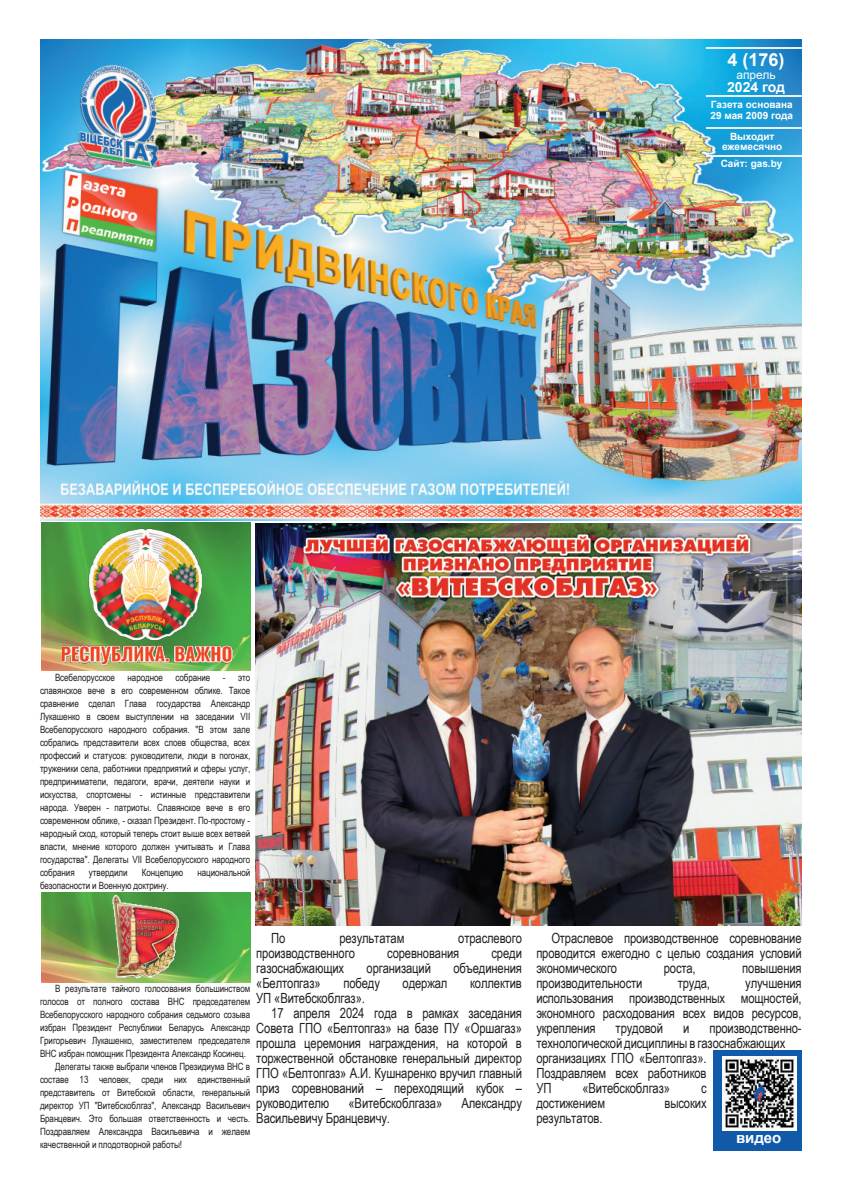
<style>
.page{position:relative;width:842px;height:1191px;background:#fff}
.page>*{position:absolute;margin:0;border:0;box-sizing:border-box;transform-origin:0 0}
.t1{font:700 18px "Arial";color:#fff}
.t2{font:700 15px "Arial";color:#fff}
.t3{font:14px/15px "Arial Narrow";letter-spacing:-.01em;color:#231f20;text-align:justify}
.t4{font:700 14px "Arial";color:#fff}
.t5{font:12px "Arial";color:#fff}
.t6{font:10px/13px "Arial Narrow";letter-spacing:-.005em;color:#231f20;text-align:justify}
.t7{font:700 10px/10px "Arial";letter-spacing:-.005em;color:#fff;text-align:center}
</style>
<div class="page">
<img style="left:42px;top:892px;width:209px;height:90px">
<img style="left:40px;top:40px;width:762px;height:480px">
<img style="left:42px;top:522px;width:209px;height:148px">
<img style="left:62px;top:511px;width:172px;height:155px">
<hr style="left:706px;top:47px;width:95px;height:2px;background:#e8f0f6">
<hr style="left:706px;top:95px;width:95px;height:2px;background:#e8f0f6">
<hr style="left:706px;top:127px;width:95px;height:1px;background:#e8f0f6">
<hr style="left:706px;top:155px;width:95px;height:2px;background:#e8f0f6">
<img style="left:255px;top:523px;width:547px;height:402px">
<img style="left:96px;top:892px;width:97px;height:91px">
<div style="left:714px;top:1050px;width:88px;height:101px;background:#1159a9"></div>
<img style="left:722px;top:1056px;width:74px;height:74px">
<h1 class="t1" style="left:727px;top:49px;width:58px">4 (176)</h1>
<p class="t5" style="left:736px;top:68px;width:41px">апрель</p>
<h3 class="t4" style="left:727px;top:79px;width:59px">2024 год</h3>
<p class="t7" style="left:710px;top:99px;width:84px;line-height:11px;text-align:left">Газета основана<br>29 мая 2009 года</p>
<p class="t7" style="left:722px;top:131px;width:62px">Выходит ежемесячно</p>
<p class="t7" style="left:721px;top:158px;width:63px">Сайт: gas.by</p>
<p class="t6" style="left:55px;top:671px;width:62px">Всебелорусское</p>
<p class="t6" style="left:128px;top:671px;width:37px">народное</p>
<p class="t6" style="left:176px;top:671px;width:36px">собрание</p>
<p class="t6" style="left:40px;top:671px;width:212px;text-indent:183px">- это славянское вече в его современном облике. Такое сравнение сделал Глава государства Александр Лукашенко в своем выступлении на заседании VII Всебелорусского народного собрания. "В этом зале собрались представители всех слоев общества, всех профессий и статусов: руководители, люди в погонах, труженики села, работники предприятий и сферы услуг, предприниматели, педагоги, врачи, деятели науки и искусства, спортсмены - истинные представители народа. Уверен - патриоты. Славянское вече в его современном облике, - сказал Президент. По-простому - народный сход, который теперь стоит выше всех ветвей власти, мнение которого должен учитывать и Глава государства". Делегаты VII Всебелорусского народного собрания</p>
<p class="t6" style="left:89px;top:866px;width:40px">утвердили</p>
<p class="t6" style="left:142px;top:866px;width:43px">Концепцию</p>
<p class="t6" style="left:198px;top:866px;width:54px">национальной</p>
<p class="t6" style="left:40px;top:879px;width:130px">безопасности и Военную доктрину.</p>
<h3 class="t3" style="left:271px;top:930px;width:16px">По</h3>
<h3 class="t3" style="left:339px;top:930px;width:67px">результатам</h3>
<h3 class="t3" style="left:458px;top:930px;width:65px">отраслевого</h3>
<h3 class="t3" style="left:256px;top:945px;width:100px">производственного</h3>
<h3 class="t3" style="left:387px;top:945px;width:74px">соревнования</h3>
<h3 class="t3" style="left:491px;top:945px;width:32px">среди</h3>
<h3 class="t3" style="left:256px;top:960px;width:89px">газоснабжающих</h3>
<h3 class="t3" style="left:367px;top:960px;width:66px">организаций</h3>
<h3 class="t3" style="left:453px;top:960px;width:70px">объединения</h3>
<h3 class="t3" style="left:256px;top:975px;width:66px">«Белтопгаз»</h3>
<h3 class="t3" style="left:343px;top:975px;width:38px">победу</h3>
<h3 class="t3" style="left:403px;top:975px;width:46px">одержал</h3>
<h3 class="t3" style="left:470px;top:975px;width:53px">коллектив</h3>
<h3 class="t3" style="left:256px;top:990px;width:110px">УП «Витебскоблгаз».</h3>
<h3 class="t3" style="left:271px;top:1005px;width:252px">17 апреля 2024 года в рамках заседания</h3>
<h3 class="t3" style="left:256px;top:1020px;width:267px">Совета ГПО «Белтопгаз» на базе ПУ «Оршагаз»</h3>
<h3 class="t3" style="left:256px;top:1035px;width:267px">прошла церемония награждения, на которой в</h3>
<h3 class="t3" style="left:256px;top:1050px;width:267px">торжественной обстановке генеральный директор</h3>
<h3 class="t3" style="left:256px;top:1065px;width:267px">ГПО «Белтопгаз» А.И. Кушнаренко вручил главный</h3>
<h3 class="t3" style="left:256px;top:1080px;width:267px">приз соревнований – переходящий кубок –</h3>
<h3 class="t3" style="left:256px;top:1095px;width:75px">руководителю</h3>
<h3 class="t3" style="left:348px;top:1095px;width:95px">«Витебскоблгаза»</h3>
<h3 class="t3" style="left:461px;top:1095px;width:62px">Александру</h3>
<h3 class="t3" style="left:256px;top:1110px;width:135px">Васильевичу Бранцевичу.</h3>
<p class="t6" style="left:55px;top:981px;width:197px">В результате тайного голосования большинством</p>
<p class="t6" style="left:40px;top:994px;width:212px">голосов от полного состава ВНС председателем</p>
<p class="t6" style="left:40px;top:1007px;width:212px">Всебелорусского народного собрания седьмого созыва</p>
<p class="t6" style="left:40px;top:1020px;width:212px">избран Президент Республики Беларусь Александр</p>
<p class="t6" style="left:40px;top:1033px;width:212px">Григорьевич Лукашенко, заместителем председателя</p>
<p class="t6" style="left:40px;top:1046px;width:207px">ВНС избран помощник Президента Александр Косинец.</p>
<p class="t6" style="left:55px;top:1059px;width:197px">Делегаты также выбрали членов Президиума ВНС в</p>
<p class="t6" style="left:40px;top:1072px;width:212px">составе 13 человек, среди них единственный</p>
<p class="t6" style="left:40px;top:1085px;width:212px">представитель от Витебской области, генеральный</p>
<p class="t6" style="left:40px;top:1098px;width:212px">директор УП "Витебскоблгаз", Александр Васильевич</p>
<p class="t6" style="left:40px;top:1111px;width:212px">Бранцевич. Это большая ответственность и честь.</p>
<p class="t6" style="left:40px;top:1124px;width:212px">Поздравляем Александра Васильевича и желаем</p>
<p class="t6" style="left:40px;top:1137px;width:144px">качественной и плодотворной работы!</p>
<h3 class="t3" style="left:536px;top:930px;width:267px;text-indent:15px">Отраслевое производственное соревнование проводится ежегодно с целью создания условий экономического</h3>
<h3 class="t3" style="left:664px;top:960px;width:34px">роста,</h3>
<h3 class="t3" style="left:742px;top:960px;width:61px">повышения</h3>
<h3 class="t3" style="left:536px;top:975px;width:267px;text-indent:209px">улучшения использования производственных мощностей, экономного расходования всех видов ресурсов, укрепления</h3>
<h3 class="t3" style="left:536px;top:975px;width:108px">производительности</h3>
<h3 class="t3" style="left:678px;top:975px;width:34px">труда,</h3>
<h3 class="t3" style="left:616px;top:1020px;width:49px">трудовой</h3>
<h3 class="t3" style="left:683px;top:1020px;width:8px">и</h3>
<h3 class="t3" style="left:536px;top:1020px;width:267px;text-align:left;text-indent:173px">производственно&shy;технологической дисциплиныв газоснабжающих организациях ГПО «Белтопгаз».<br>Поздравляем всех работников<br>УП</h3>
<h3 class="t3" style="left:582px;top:1080px;width:89px">«Витебскоблгаз»</h3>
<h3 class="t3" style="left:701px;top:1080px;width:7px">с</h3>
<h3 class="t3" style="left:536px;top:1095px;width:70px">достижением</h3>
<h3 class="t3" style="left:664px;top:1095px;width:44px">высоких</h3>
<h3 class="t3" style="left:536px;top:1110px;width:68px">результатов.</h3>
<h2 class="t2" style="left:736px;top:1129px;width:47px">видео</h2>
</div>
